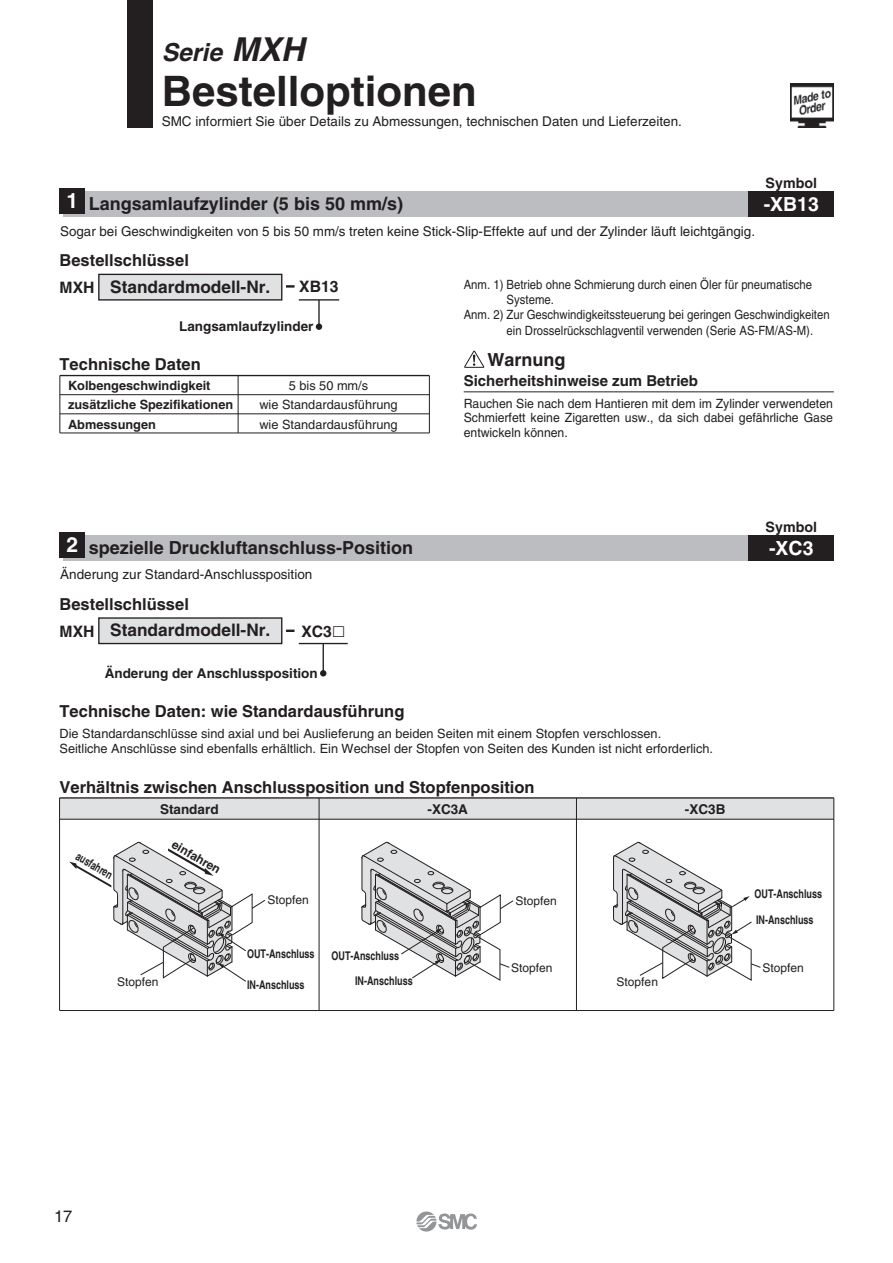
<style>
.page{position:relative;width:893px;height:1263px;background:#fff}
.page>*{position:absolute;margin:0;border:0;box-sizing:border-box;transform-origin:0 0}
.t1{font:700 42px "Helvetica";color:#231f20}
.t2{font:italic 700 24.75px "Helvetica";color:#231f20}
.t3{font:700 19.5px "Helvetica";color:#fff}
.t4{font:700 18px "Helvetica";color:#231f20}
.t5{font:700 17.25px "Helvetica";color:#231f20}
.t6{font:700 16.5px "Helvetica";color:#231f20}
.t7{font:16.5px "Helvetica";color:#231f20}
.t8{font:700 15.75px "Helvetica";color:#231f20}
.t9{font:700 15px "Helvetica";color:#231f20}
.t10{font:700 14.25px "Helvetica";color:#231f20}
.t11{font:13.5px "Helvetica";color:#231f20}
.t12{font:700 13.5px "Helvetica";color:#231f20}
.t13{font:12.75px/19.5px "Helvetica";color:#231f20;text-align:center}
.t14{font:12.75px "Helvetica";color:#231f20;scale:.89 1}
.t15{font:12.75px/14.2px "Helvetica";color:#231f20;text-align:justify;scale:.96 1}
.t16{font:700 12.75px/19.5px "Helvetica";color:#231f20}
.t17{font:700 12px "Helvetica";color:#231f20;scale:.75 1}
.t18{font:12px "Helvetica";color:#231f20}
.t19{font:700 12px "Helvetica";color:#231f20}
.t20{font:700 12px "Helvetica";color:#231f20;scale:.7 1}
.s1{font-size:33px}
.s2{font-size:21px;color:#fff}
.s3{font-size:15.75px}
.s4{font-family:"European Pi Three";font-weight:400}
</style>
<div class="page">
<div style="left:128px;top:0;width:25px;height:128px;background:#231f20"></div>
<div style="left:64px;top:191px;width:769px;height:26px;background:#bbbdc0"></div>
<div style="left:60px;top:188px;width:25px;height:26px;background:#231f20"></div>
<div style="left:748px;top:191px;width:85px;height:26px;background:#231f20"></div>
<div style="left:64px;top:535px;width:769px;height:26px;background:#bbbdc0"></div>
<div style="left:60px;top:532px;width:25px;height:26px;background:#231f20"></div>
<div style="left:748px;top:535px;width:85px;height:26px;background:#231f20"></div>
<hr style="left:299px;top:299px;width:40px;height:2px;background:#231f20">
<svg style="left:286px;top:285px;width:8px;height:3px"></svg>
<hr style="left:60px;top:394px;width:369px;height:1px;background:#231f20">
<hr style="left:60px;top:414px;width:369px;height:1px;background:#231f20">
<hr style="left:60px;top:433px;width:369px;height:1px;background:#231f20">
<hr style="left:238px;top:376px;width:1px;height:57px;background:#231f20">
<hr style="left:429px;top:376px;width:1px;height:57px;background:#231f20">
<hr style="left:60px;top:376px;width:1px;height:57px;background:#231f20">
<hr style="left:60px;top:375px;width:369px;height:1px;background:#231f20">
<hr style="left:463px;top:392px;width:370px;height:1px;background:#231f20">
<svg style="left:464px;top:350px;width:20px;height:18px"></svg>
<svg style="left:286px;top:630px;width:8px;height:2px"></svg>
<div style="left:99px;top:618px;width:183px;height:26px;background:#e0e1e2"></div>
<div style="left:98px;top:617px;width:184px;height:27px;border:1px solid #231f20"></div>
<hr style="left:299px;top:643px;width:49px;height:1px;background:#231f20">
<hr style="left:322px;top:644px;width:2px;height:29px;background:#231f20">
<svg style="left:320px;top:670px;width:6px;height:6px"></svg>
<div style="left:60px;top:798px;width:773px;height:21px;background:#e0e1e2"></div>
<hr style="left:60px;top:797px;width:773px;height:2px;background:#231f20">
<hr style="left:60px;top:819px;width:773px;height:1px;background:#231f20">
<hr style="left:60px;top:1010px;width:773px;height:1px;background:#231f20">
<hr style="left:59px;top:798px;width:1px;height:213px;background:#231f20">
<hr style="left:319px;top:798px;width:1px;height:213px;background:#231f20">
<hr style="left:576px;top:798px;width:1px;height:213px;background:#231f20">
<hr style="left:833px;top:798px;width:1px;height:213px;background:#231f20">
<div style="left:99px;top:274px;width:183px;height:26px;background:#e0e1e2"></div>
<div style="left:98px;top:274px;width:184px;height:27px;border:1px solid #231f20"></div>
<svg style="left:69px;top:842px;width:197px;height:140px"></svg>
<svg style="left:361px;top:842px;width:153px;height:139px"></svg>
<svg style="left:613px;top:842px;width:148px;height:139px"></svg>
<svg style="left:316px;top:300px;width:6px;height:30px"></svg>
<img style="left:790px;top:84px;width:43px;height:44px">
<svg style="left:416px;top:1212px;width:61px;height:20px"></svg>
<h2 class="t2" style="left:162px;top:43px;width:145px">Serie <span class="s1">MXH</span></h2>
<h1 class="t1" style="left:162px;top:76px;width:317px">Bestelloptionen</h1>
<p class="t11" style="left:162px;top:116px;width:521px">SMC informiert Sie über Details zu Abmessungen, technischen Daten und Lieferzeiten.</p>
<h3 class="t4" style="left:66px;top:197px;width:338px"><span class="s2">1</span> Langsamlaufzylinder (5 bis 50 mm/s)</h3>
<p class="t11" style="left:60px;top:226px;width:696px">Sogar bei Geschwindigkeiten von 5 bis 50 mm/s treten keine Stick-Slip-Effekte auf und der Zylinder läuft leichtgängig.</p>
<p class="t6" style="left:60px;top:254px;width:131px">Bestellschlüssel</p>
<p class="t10" style="left:765px;top:178px;width:53px">Symbol</p>
<h3 class="t3" style="left:763px;top:197px;width:57px">-XB13</h3>
<h3 class="t5" style="left:60px;top:280px;width:212px"><span class="s3">MXH</span> Standardmodell-Nr.</h3>
<p class="t8" style="left:299px;top:281px;width:41px">XB13</p>
<p class="t12" style="left:179px;top:322px;width:136px">Langsamlaufzylinder</p>
<p class="t6" style="left:60px;top:358px;width:143px">Technische Daten</p>
<p class="t13" style="left:259px;top:377px;width:140px">5 bis 50 mm/s<br>wie Standardausführung wie Standardausführung</p>
<p class="t16" style="left:68px;top:377px;width:167px">Kolbengeschwindigkeit zusätzliche Spezifikationen<br>Abmessungen</p>
<h3 class="t4" style="left:66px;top:541px;width:348px"><span class="s2">2</span> spezielle Druckluftanschluss-Position</h3>
<p class="t11" style="left:60px;top:570px;width:254px">Änderung zur Standard-Anschlussposition</p>
<p class="t6" style="left:60px;top:598px;width:131px">Bestellschlüssel</p>
<p class="t8" style="left:60px;top:625px;width:36px">MXH</p>
<h3 class="t5" style="left:110px;top:624px;width:162px">Standardmodell-Nr.</h3>
<p class="t8" style="left:301px;top:625px;width:45px">XC3<span class="s4">-</span></p>
<p class="t12" style="left:105px;top:669px;width:215px">Änderung der Anschlussposition</p>
<p class="t6" style="left:60px;top:705px;width:346px">Technische Daten: wie Standardausführung</p>
<p class="t14" style="left:463px;top:280px;width:393px">Anm. 1) Betrieb ohne Schmierung durch einen Öler für pneumatische</p>
<p class="t14" style="left:506px;top:295px;width:55px">Systeme.</p>
<p class="t14" style="left:463px;top:310px;width:412px">Anm. 2) Zur Geschwindigkeitssteuerung bei geringen Geschwindigkeiten</p>
<p class="t14" style="left:506px;top:326px;width:346px">ein Drosselrückschlagventil verwenden (Serie AS-FM/AS-M).</p>
<p class="t9" style="left:463px;top:375px;width:236px">Sicherheitshinweise zum Betrieb</p>
<h3 class="t4" style="left:487px;top:353px;width:79px">Warnung</h3>
<p class="t15" style="left:463px;top:398px;width:386px">Rauchen Sie nach dem Hantieren mit dem im Zylinder verwendeten Schmierfett keine Zigaretten usw., da sich dabei gefährliche Gase entwickeln können.</p>
<p class="t10" style="left:765px;top:522px;width:53px">Symbol</p>
<h3 class="t3" style="left:769px;top:541px;width:46px">-XC3</h3>
<p class="t13" style="left:60px;top:727px;width:655px;line-height:15.3px;text-align:left">Die Standardanschlüsse sind axial und bei Auslieferung an beiden Seiten mit einem Stopfen verschlossen.<br>Seitliche Anschlüsse sind ebenfalls erhältlich. Ein Wechsel der Stopfen von Seiten des Kunden ist nicht erforderlich.</p>
<p class="t6" style="left:60px;top:781px;width:476px">Verhältnis zwischen Anschlussposition und Stopfenposition</p>
<p class="t20" style="left:79px;top:852px;width:59px;rotate:30deg">ausfahren</p>
<p class="t12" style="left:160px;top:804px;width:60px">Standard</p>
<p class="t12" style="left:427px;top:804px;width:42px">-XC3A</p>
<p class="t12" style="left:685px;top:804px;width:42px">-XC3B</p>
<p class="t19" style="left:175px;top:839px;width:56px;rotate:30deg">einfahren</p>
<p class="t18" style="left:267px;top:896px;width:43px">Stopfen</p>
<p class="t18" style="left:515px;top:896px;width:43px">Stopfen</p>
<p class="t18" style="left:117px;top:977px;width:43px">Stopfen</p>
<p class="t17" style="left:247px;top:950px;width:92px">OUT-Anschluss</p>
<p class="t17" style="left:247px;top:980px;width:78px">IN-Anschluss</p>
<p class="t17" style="left:331px;top:951px;width:92px">OUT-Anschluss</p>
<p class="t17" style="left:355px;top:977px;width:78px">IN-Anschluss</p>
<p class="t18" style="left:511px;top:964px;width:43px">Stopfen</p>
<p class="t18" style="left:616px;top:978px;width:43px">Stopfen</p>
<p class="t17" style="left:754px;top:890px;width:92px">OUT-Anschluss</p>
<p class="t17" style="left:756px;top:916px;width:78px">IN-Anschluss</p>
<p class="t18" style="left:762px;top:964px;width:43px">Stopfen</p>
<p class="t7" style="left:54px;top:1210px;width:20px">17</p>
</div>
